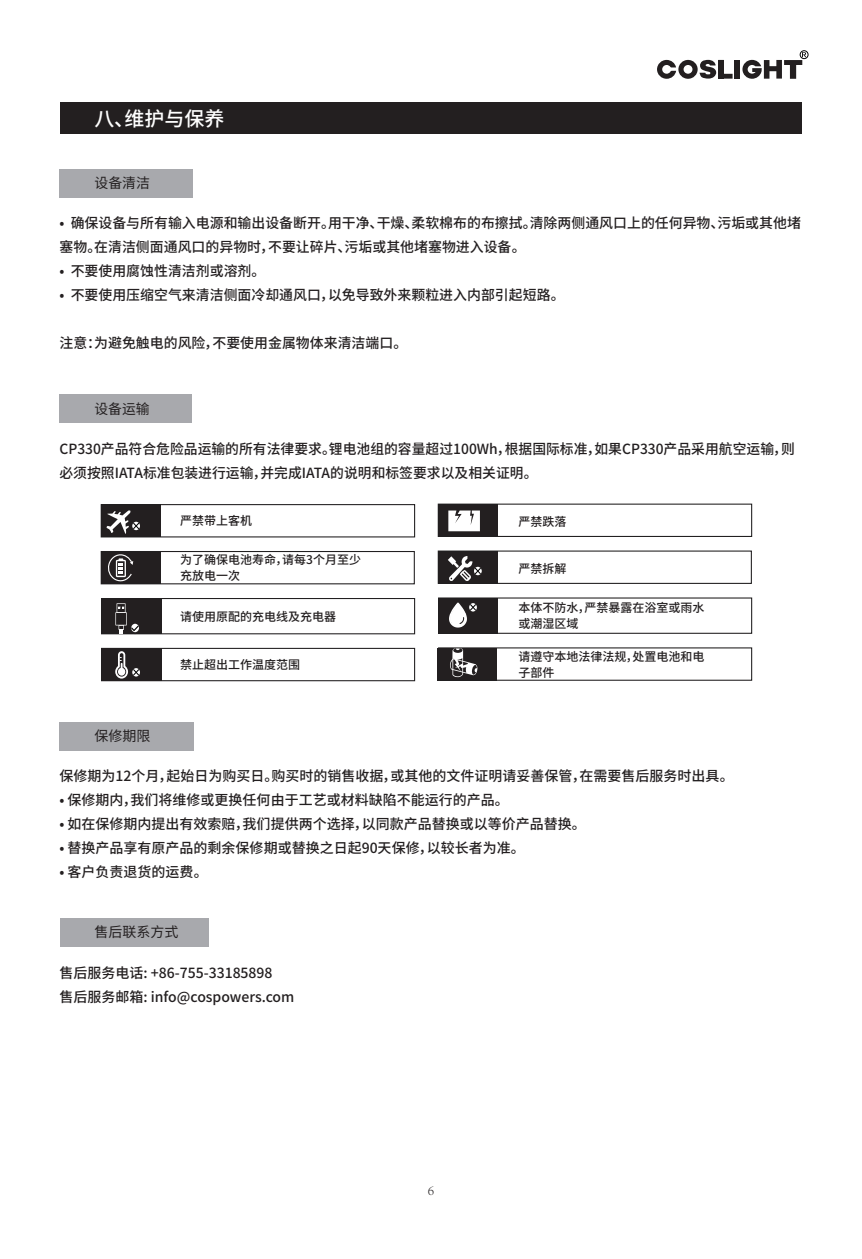
<style>
.page{position:relative;width:862px;height:1259px;background:#fff}
.page>*{position:absolute;margin:0;border:0;box-sizing:border-box;transform-origin:0 0}
.t1{font:500 20px "Source Han Sans CN";color:#fff}
.t2{font:500 14px/24px "Source Han Sans CN";color:#231f20}
.t3{font:14px "Source Han Sans CN";color:#231f20}
.t4{font:300 14px "Adobe Song Std";color:#231f20}
.t5{font:500 12px/16px "Source Han Sans CN";color:#231f20}
</style>
<div class="page">
<div style="left:60px;top:102px;width:742px;height:32px;background:#231f20"></div>
<div style="left:59px;top:169px;width:134px;height:28px;background:#a8a9ad"></div>
<div style="left:59px;top:394px;width:133px;height:29px;background:#a8a9ad"></div>
<div style="left:59px;top:722px;width:135px;height:28px;background:#a8a9ad"></div>
<div style="left:60px;top:918px;width:149px;height:28px;background:#a8a9ad"></div>
<div style="left:102px;top:598px;width:59px;height:36px;background:#231f20"></div>
<div style="left:101px;top:551px;width:60px;height:32px;background:#231f20"></div>
<div style="left:101px;top:504px;width:60px;height:33px;background:#231f20"></div>
<div style="left:101px;top:504px;width:314px;height:33px;border:1px solid #211f20"></div>
<div style="left:101px;top:551px;width:314px;height:33px;border:1px solid #211f20"></div>
<div style="left:101px;top:598px;width:314px;height:36px;border:1px solid #211f20"></div>
<div style="left:101px;top:648px;width:314px;height:33px;border:1px solid #211f20"></div>
<div style="left:102px;top:648px;width:59px;height:32px;background:#231f20"></div>
<div style="left:130px;top:520px;width:12px;height:12px;border:2px solid #231f20;border-radius:50%"></div>
<svg style="left:106px;top:552px;width:27px;height:32px"></svg>
<div style="left:129px;top:622px;width:12px;height:12px;border:2px solid #231f20;border-radius:50%"></div>
<div style="left:130px;top:666px;width:12px;height:12px;border:2px solid #231f20;border-radius:50%"></div>
<div style="left:437px;top:648px;width:60px;height:32px;background:#231f20"></div>
<div style="left:438px;top:504px;width:60px;height:32px;background:#231f20"></div>
<div style="left:438px;top:551px;width:60px;height:33px;background:#231f20"></div>
<div style="left:438px;top:598px;width:60px;height:35px;background:#231f20"></div>
<svg style="left:450px;top:649px;width:28px;height:29px"></svg>
<svg style="left:448px;top:510px;width:32px;height:21px"></svg>
<div style="left:472px;top:565px;width:12px;height:12px;border:2px solid #231f20;border-radius:50%"></div>
<div style="left:467px;top:601px;width:12px;height:12px;border:2px solid #231f20;border-radius:50%"></div>
<div style="left:438px;top:503px;width:314px;height:34px;border:1px solid #211f20"></div>
<div style="left:438px;top:550px;width:314px;height:34px;border:1px solid #211f20"></div>
<div style="left:438px;top:597px;width:314px;height:37px;border:1px solid #211f20"></div>
<div style="left:438px;top:647px;width:314px;height:34px;border:1px solid #211f20"></div>
<svg style="left:106px;top:510px;width:33px;height:24px"></svg>
<svg style="left:115px;top:603px;width:24px;height:31px"></svg>
<svg style="left:115px;top:651px;width:24px;height:27px"></svg>
<svg style="left:448px;top:556px;width:33px;height:25px"></svg>
<svg style="left:449px;top:602px;width:27px;height:25px"></svg>
<div style="left:734px;top:60px;width:6px;height:19px;background:#231f20"></div>
<svg style="left:657px;top:60px;width:75px;height:19px"></svg>
<svg style="left:742px;top:52px;width:64px;height:27px"></svg>
<div style="left:800px;top:50px;width:8px;height:9px;border:1px solid #030303;border-radius:50%"></div>
<h1 class="t1" style="left:94px;top:107px;width:132px">八、维护与保养</h1>
<p class="t3" style="left:94px;top:175px;width:57px">设备清洁</p>
<p class="t2" style="left:59px;top:212px;width:743px">• 确保设备与所有输入电源和输出设备断开。用干净、干燥、柔软棉布的布擦拭。清除两侧通风口上的任何异物、污垢或其他堵塞物。在清洁侧面通风口的异物时，不要让碎片、污垢或其他堵塞物进入设备。</p>
<p class="t2" style="left:59px;top:260px;width:208px">• 不要使用腐蚀性清洁剂或溶剂。</p>
<p class="t2" style="left:59px;top:284px;width:507px">• 不要使用压缩空气来清洁侧面冷却通风口，以免导致外来颗粒进入内部引起短路。</p>
<p class="t2" style="left:59px;top:332px;width:349px">注意：为避免触电的风险，不要使用金属物体来清洁端口。</p>
<p class="t3" style="left:94px;top:400px;width:57px">设备运输</p>
<p class="t2" style="left:59px;top:437px;width:737px">CP330产品符合危险品运输的所有法律要求。锂电池组的容量超过100Wh，根据国际标准，如果CP330产品采用航空运输，则必须按照IATA标准包装进行运输，并完成IATA的说明和标签要求以及相关证明。</p>
<p class="t3" style="left:94px;top:728px;width:57px">保修期限</p>
<p class="t5" style="left:180px;top:513px;width:73px">严禁带上客机</p>
<p class="t5" style="left:180px;top:552px;width:182px">为了确保电池寿命，请每3个月至少充放电一次</p>
<p class="t5" style="left:180px;top:608px;width:157px">请使用原配的充电线及充电器</p>
<p class="t5" style="left:180px;top:657px;width:121px">禁止超出工作温度范围</p>
<p class="t5" style="left:518px;top:514px;width:49px">严禁跌落</p>
<p class="t5" style="left:518px;top:561px;width:49px">严禁拆解</p>
<p class="t5" style="left:518px;top:600px;width:187px">本体不防水，严禁暴露在浴室或雨水或潮湿区域</p>
<p class="t5" style="left:518px;top:648px;width:187px">请遵守本地法律法规，处置电池和电子部件</p>
<p class="t2" style="left:59px;top:764px;width:676px">保修期为12个月，起始日为购买日。购买时的销售收据，或其他的文件证明请妥善保管，在需要售后服务时出具。</p>
<p class="t2" style="left:59px;top:788px;width:451px">• 保修期内，我们将维修或更换任何由于工艺或材料缺陷不能运行的产品。</p>
<p class="t2" style="left:59px;top:812px;width:528px">• 如在保修期内提出有效索赔，我们提供两个选择，以同款产品替换或以等价产品替换。</p>
<p class="t2" style="left:59px;top:836px;width:467px">• 替换产品享有原产品的剩余保修期或替换之日起90天保修，以较长者为准。</p>
<p class="t2" style="left:59px;top:860px;width:150px">• 客户负责退货的运费。</p>
<p class="t3" style="left:94px;top:924px;width:85px">售后联系方式</p>
<p class="t2" style="left:59px;top:961px;width:236px">售后服务电话: +86-755-33185898<br>售后服务邮箱: info@cospowers.com</p>
<p class="t4" style="left:428px;top:1181px;width:8px">6</p>
</div>
